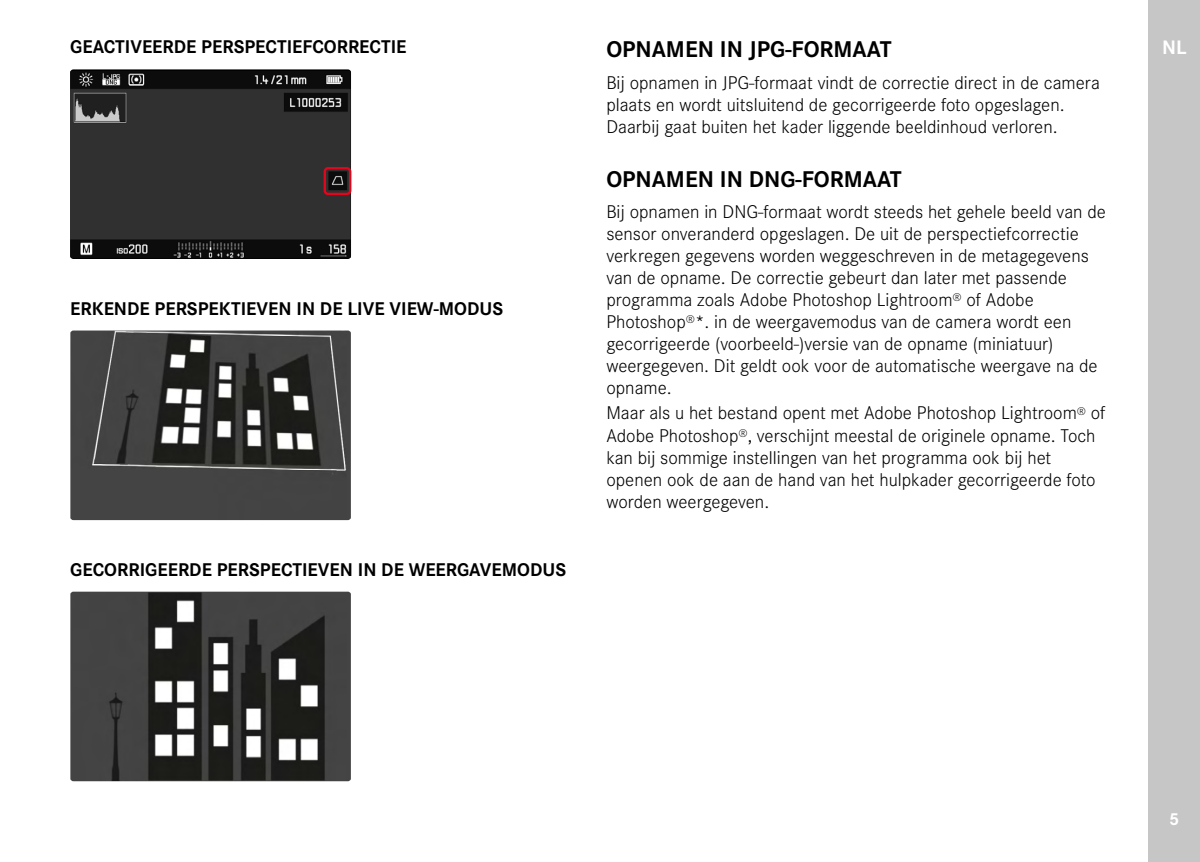
<style>
.page{position:relative;width:1200px;height:862px;background:#fff}
.page>*{position:absolute;margin:0;border:0;box-sizing:border-box;transform-origin:0 0}
.Heading____Heading_0{font:700 23.62px "Corporate S";color:#000}
.t1{font:700 20.25px "Corporate S";color:#fff}
.Text____Body_Text{font:300 19.12px/22.1px "Corporate S";color:#000}
.Heading____Heading_0-2{font:700 19.12px "Corporate S";color:#000}
.t2{font:700 18px "Corporate S";color:#fff}
</style>
<div class="page">
<div style="left:1148px;top:0;width:51px;height:861px;background:#c6c6c6"></div>
<img style="left:70px;top:71px;width:280px;height:187px">
<div style="left:323px;top:167px;width:28px;height:28px;border:2px solid #e3051b;border-radius:3px"></div>
<img style="left:70px;top:330px;width:281px;height:190px">
<img style="left:70px;top:591px;width:281px;height:189px">
<p class="Heading____Heading_0-2" style="left:70px;top:32px;width:338px">GEACTIVEERDE PERSPECTIEFCORRECTIE</p>
<p class="Heading____Heading_0-2" style="left:70px;top:293px;width:434px">ERKENDE PERSPEKTIEVEN IN DE LIVE VIEW-MODUS</p>
<p class="Heading____Heading_0-2" style="left:70px;top:554px;width:497px">GECORRIGEERDE PERSPECTIEVEN IN DE WEERGAVEMODUS</p>
<p class="Heading____Heading_0" style="left:606px;top:30px;width:287px">OPNAMEN IN JPG-FORMAAT</p>
<p class="Text____Body_Text" style="left:606px;top:70px;width:495px">Bij opnamen in JPG-formaat vindt de correctie direct in de camera plaats en wordt uitsluitend de gecorrigeerde foto opgeslagen.<br>Daarbij gaat buiten het kader liggende beeldinhoud verloren.</p>
<p class="Heading____Heading_0" style="left:606px;top:160px;width:297px">OPNAMEN IN DNG-FORMAAT</p>
<p class="Text____Body_Text" style="left:606px;top:199px;width:501px">Bij opnamen in DNG-formaat wordt steeds het gehele beeld van de sensor onveranderd opgeslagen. De uit de perspectiefcorrectie verkregen gegevens worden weggeschreven in de metagegevens van de opname. De correctie gebeurt dan later met passende programma zoals Adobe Photoshop Lightroom<sup>®</sup> of Adobe Photoshop<sup>®</sup>*. in de weergavemodus van de camera wordt een gecorrigeerde (voorbeeld-)versie van de opname (miniatuur) weergegeven. Dit geldt ook voor de automatische weergave na de opname.</p>
<p class="Text____Body_Text" style="left:606px;top:401px;width:500px">Maar als u het bestand opent met Adobe Photoshop Lightroom<sup>®</sup> of Adobe Photoshop<sup>®</sup>, verschijnt meestal de originele opname. Toch kan bij sommige instellingen van het programma ook bij het openen ook de aan de hand van het hulpkader gecorrigeerde foto worden weergegeven.</p>
<p class="t1" style="left:1161px;top:32px;width:26px">NL</p>
<p class="t2" style="left:1168px;top:804px;width:12px">5</p>
</div>
